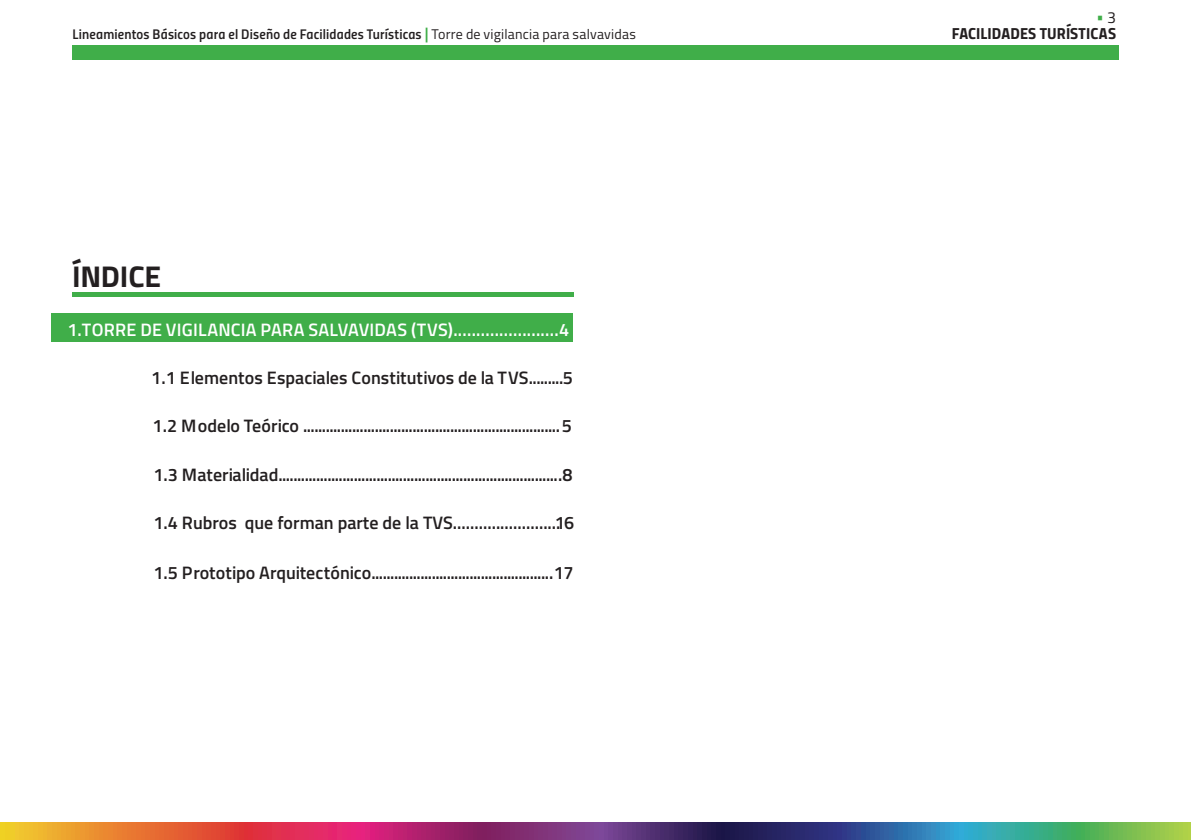
<style>
.page{position:relative;width:1191px;height:840px;background:#fff}
.page>*{position:absolute;margin:0;border:0;box-sizing:border-box;transform-origin:0 0}
.t1{font:700 30px "Titillium";letter-spacing:-.005em;color:#231f20}
.t2{font:600 18px "Titillium";color:#231f20}
.t3{font:600 18px "Titillium";letter-spacing:.01em;color:#fff}
.t4{font:16px "Titillium Bold Upright";letter-spacing:.01em;color:#231f20}
.t5{font:16px "Titillium Regular Upright";color:#40ae49}
.t6{font:14px "Titillium Semibold Upright";letter-spacing:.01em;color:#231f20}
.s1{color:#231f20}
.s2{font-size:16px;color:#40ae49}
.s3{font-family:"Titillium"}
</style>
<div class="page">
<div style="left:72px;top:45px;width:1047px;height:14px;background:#40ae49"></div>
<svg style="left:0;top:822px;width:1191px;height:17px"></svg>
<div style="left:52px;top:313px;width:521px;height:29px;background:#40ae49"></div>
<div style="left:72px;top:292px;width:501px;height:5px;background:#40ae49"></div>
<p class="t5" style="left:1096px;top:5px;width:21px">•<span class="s1">3</span></p>
<p class="t6" style="left:73px;top:23px;width:565px">Lineamientos Básicos para el Diseño de Facilidades Turísticas <span class="s2">|</span> <span class="s3">Torre de vigilancia para salvavidas</span></p>
<p class="t4" style="left:952px;top:20px;width:166px">FACILIDADES TURÍSTICAS</p>
<h1 class="t1" style="left:72px;top:253px;width:90px">ÍNDICE</h1>
<p class="t3" style="left:67px;top:316px;width:503px">1.TORRE DE VIGILANCIA PARA SALVAVIDAS (TVS).......................4</p>
<p class="t2" style="left:151px;top:364px;width:423px">1.1 Elementos Espaciales Constitutivos de la TVS.........5</p>
<p class="t2" style="left:153px;top:412px;width:421px">1.2 Modelo Teórico ....................................................................5</p>
<p class="t2" style="left:153px;top:460px;width:420px">1.3 Materialidad...........................................................................8</p>
<p class="t2" style="left:555px;top:508px;width:21px">16</p>
<p class="t2" style="left:153px;top:558px;width:421px">1.5 Prototipo Arquitectónico................................................17</p>
<p class="t2" style="left:153px;top:509px;width:408px">1.4 Rubros que forman parte de la TVS.........................</p>
</div>
